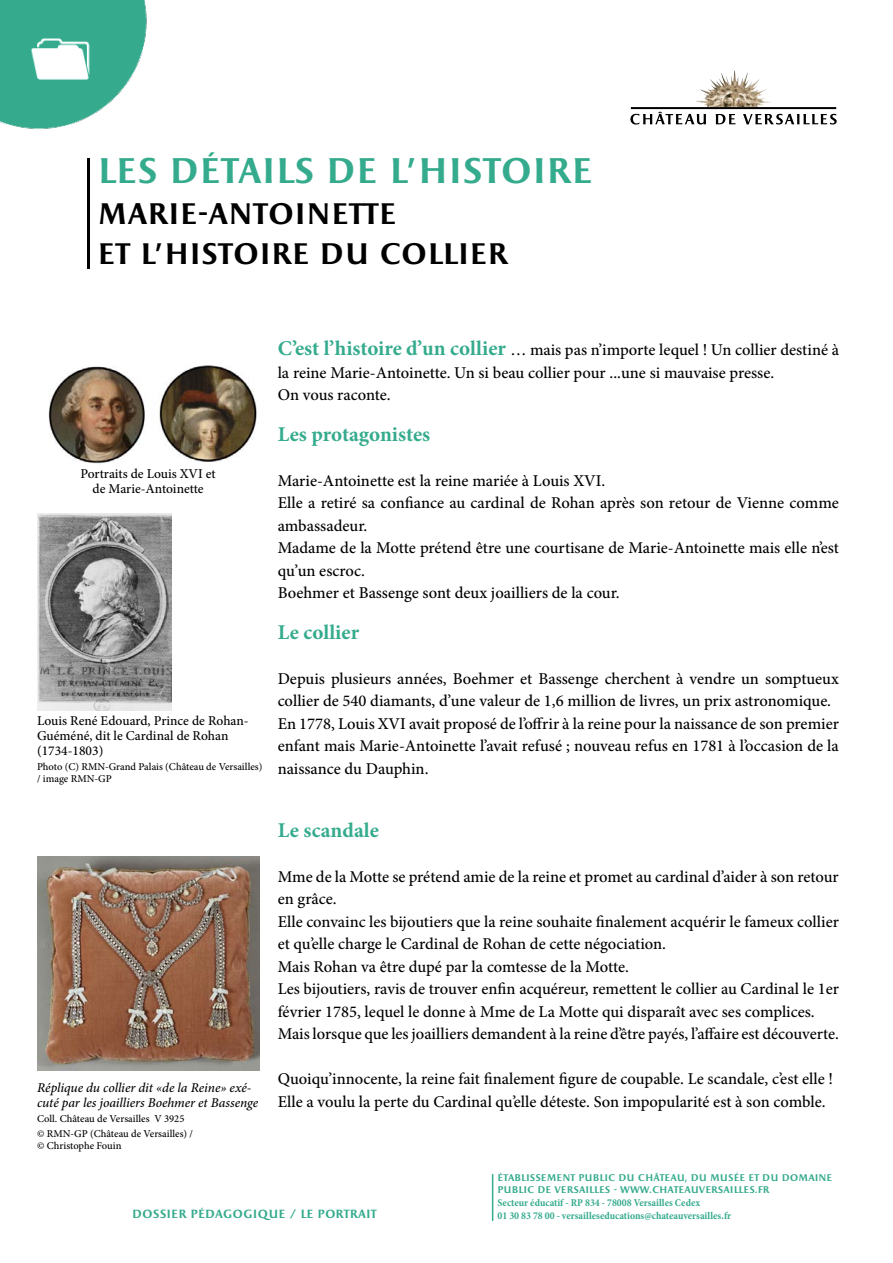
<style>
.page{position:relative;width:893px;height:1263px;background:#fff}
.page>*{position:absolute;margin:0;border:0;box-sizing:border-box;transform-origin:0 0}
.t1{font:700 36px "Apollon";color:#35ab8d}
.t2{font:700 30px/40.5px "Apollon";color:#000}
.t3{font:700 21px "Minion Pro";color:#35ab8d}
.t4{font:500 16.5px/22.5px "Minion Pro";color:#000}
.t5{font:500 13.5px/15px "Minion Pro";color:#000}
.t6{font:italic 500 13.5px/15px "Minion Pro";letter-spacing:-.005em;color:#000}
.t7{font:700 12px "Apollon";color:#35ab8d}
.t8{font:500 10.5px/12px "Minion Pro";color:#000}
.t9{font:700 condensed 10.5px/12.6px "Minion Pro";color:#35ab8d}
.t10{font:700 9.75px/12.6px "Apollon";color:#35ab8d}
.s1{font-weight:700;font-size:21px;color:#35ab8d}
</style>
<div class="page">
<img style="left:696px;top:70px;width:75px;height:37px">
<svg style="left:630px;top:107px;width:207px;height:18px"></svg>
<img style="left:0;top:0;width:147px;height:129px">
<hr style="left:492px;top:1174px;width:1px;height:47px;background:#35ab8d">
<hr style="left:87px;top:158px;width:3px;height:111px;background:#000">
<img style="left:48px;top:365px;width:209px;height:98px">
<img style="left:37px;top:513px;width:134px;height:197px">
<img style="left:37px;top:856px;width:222px;height:214px">
<h1 class="t1" style="left:98px;top:151px;width:497px">LES DÉTAILS DE L’HISTOIRE</h1>
<h2 class="t2" style="left:98px;top:196px;width:412px">MARIE-ANTOINETTE<br>ET L’HISTOIRE DU COLLIER</h2>
<p class="t5" style="left:81px;top:466px;width:137px;text-align:center">Portraits de Louis XVI et de Marie-Antoinette</p>
<p class="t5" style="left:37px;top:713px;width:213px">Louis René Edouard, Prince de Rohan-<br>Guéméné, dit le Cardinal de Rohan (1734-1803)</p>
<p class="t8" style="left:37px;top:760px;width:227px">Photo (C) RMN-Grand Palais (Château de Versailles) / image RMN-GP</p>
<p class="t6" style="left:37px;top:1080px;width:223px">Réplique du collier dit «de la Reine» exé&shy;cuté par les joailliers Boehmer et Bassenge</p>
<p class="t8" style="left:37px;top:1111px;width:158px;line-height:15px">Coll. Château de Versailles V 3925 © RMN-GP (Château de Versailles) /</p>
<p class="t8" style="left:37px;top:1140px;width:86px">© Christophe Fouin</p>
<p class="t4" style="left:278px;top:339px;width:563px"><span class="s1">C’est l’histoire d’un collier</span> … mais pas n’importe lequel ! Un collier destiné à la reine Marie-Antoinette. Un si beau collier pour ...une si mauvaise presse.<br>On vous raconte.</p>
<p class="t3" style="left:278px;top:419px;width:154px">Les protagonistes</p>
<p class="t4" style="left:278px;top:469px;width:563px">Marie-Antoinette est la reine mariée à Louis XVI.<br>Elle a retiré sa confiance au cardinal de Rohan après son retour de Vienne comme ambassadeur.<br>Madame de la Motte prétend être une courtisane de Marie-Antoinette mais elle n’est qu’un escroc.<br>Boehmer et Bassenge sont deux joailliers de la cour.</p>
<p class="t3" style="left:278px;top:617px;width:83px">Le collier</p>
<p class="t4" style="left:278px;top:667px;width:563px">Depuis plusieurs années, Boehmer et Bassenge cherchent à vendre un somptueux collier de 540 diamants, d’une valeur de 1,6 million de livres, un prix astronomique.<br>En 1778, Louis XVI avait proposé de l’offrir à la reine pour la naissance de son premier enfant mais Marie-Antoinette l’avait refusé ; nouveau refus en 1781 à l’occasion de la naissance du Dauphin.</p>
<p class="t3" style="left:278px;top:815px;width:103px">Le scandale</p>
<p class="t4" style="left:278px;top:865px;width:563px">Mme de la Motte se prétend amie de la reine et promet au cardinal d’aider à son retour en grâce.<br>Elle convainc les bijoutiers que la reine souhaite finalement acquérir le fameux collier et qu’elle charge le Cardinal de Rohan de cette négociation.<br>Mais Rohan va être dupé par la comtesse de la Motte.<br>Les bijoutiers, ravis de trouver enfin acquéreur, remettent le collier au Cardinal le 1er février 1785, lequel le donne à Mme de La Motte qui disparaît avec ses complices.<br>Mais lorsque que les joailliers demandent à la reine d’être payés, l’affaire est découverte.</p>
<p class="t4" style="left:278px;top:1068px;width:557px">Quoiqu’innocente, la reine fait finalement figure de coupable. Le scandale, c’est elle !<br>Elle a voulu la perte du Cardinal qu’elle déteste. Son impopularité est à son comble.</p>
<p class="t7" style="left:132px;top:1207px;width:246px">DOSSIER PÉDAGOGIQUE / LE PORTRAIT</p>
<p class="t10" style="left:497px;top:1172px;width:336px">ÉTABLISSEMENT PUBLIC DU CHÂTEAU, DU MUSÉE ET DU DOMAINE<br>PUBLIC DE VERSAILLES - WWW.CHATEAUVERSAILLES.FR</p>
<p class="t9" style="left:497px;top:1196px;width:235px">Secteur éducatif - RP 834 - 78008 Versailles Cedex<br>01 30 83 78 00 - versailleseducations@chateauversailles.fr</p>
</div>
